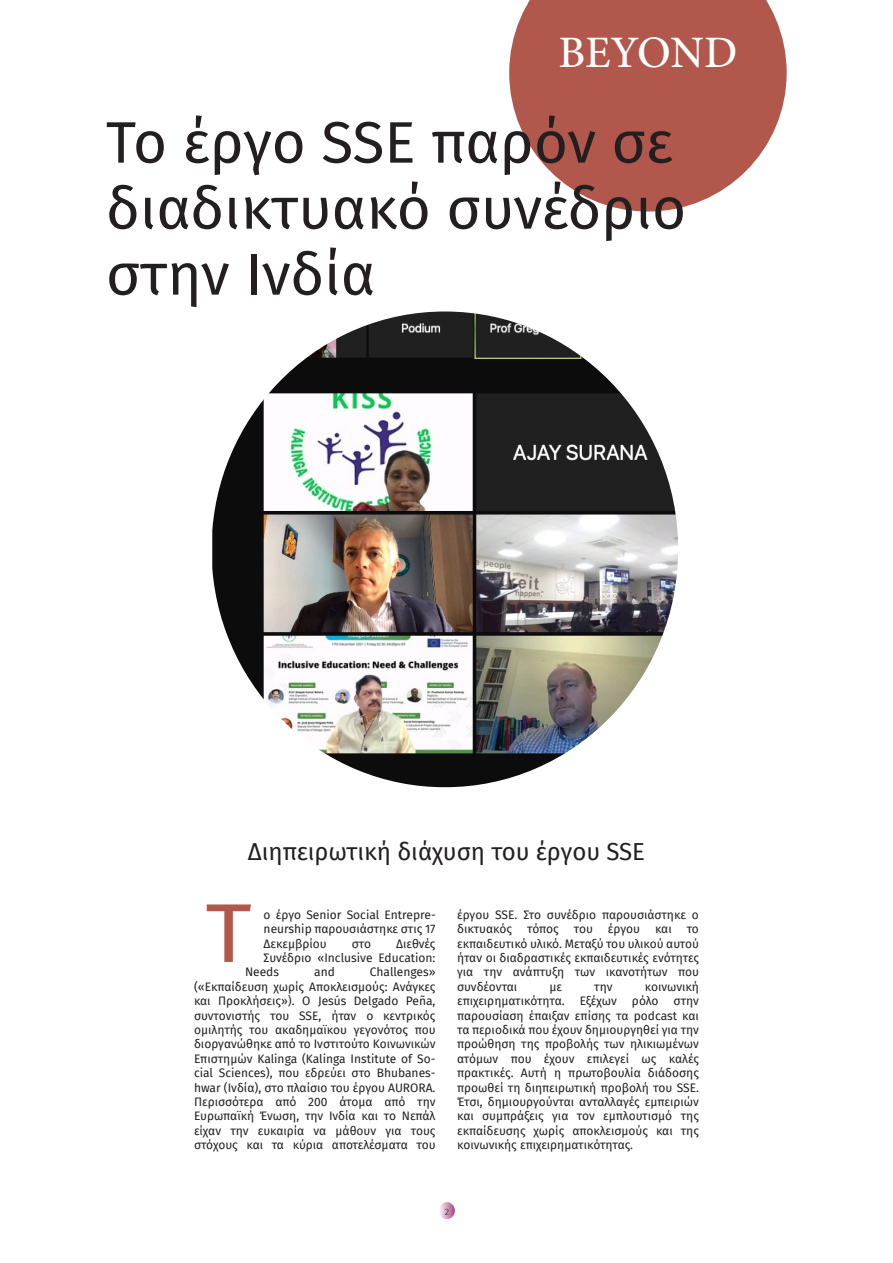
<style>
.page{position:relative;width:893px;height:1263px;background:#fff}
.page>*{position:absolute;margin:0;border:0;box-sizing:border-box;transform-origin:0 0}
.t1{font:58.5px/66px "Fira Sans";color:#231f20}
.t2{font:500 45px "Minion Pro";letter-spacing:-.01em;color:#fff}
.t3{font:24px "Fira Sans";color:#231f20}
.t4{font:12px/14.4px "Fira Sans";color:#231f20;text-align:justify}
.t5{font:300 9px "Fira Sans";color:#231f20}
</style>
<div class="page">
<svg style="left:509px;top:0;width:278px;height:212px;fill:#b1574b"></svg>
<img style="left:212px;top:311px;width:466px;height:476px">
<svg style="left:207px;top:904px;width:44px;height:58px"></svg>
<svg style="left:439px;top:1202px;width:16px;height:17px"></svg>
<p class="t2" style="left:559px;top:22px;width:180px">BEYOND</p>
<p class="t1" style="left:106px;top:108px;width:582px">Το έργο SSE παρόν σε διαδικτυακό συνέδριο στην Ινδία</p>
<p class="t3" style="left:248px;top:834px;width:399px">Διηπειρωτική διάχυση του έργου SSE</p>
<p class="t4" style="left:264px;top:907px;width:174px">ο έργο Senior Social Entrepre&shy;neurship παρουσιάστηκε στις 17<br>Δεκεμβρίου</p>
<p class="t4" style="left:352px;top:936px;width:21px">στο</p>
<p class="t4" style="left:396px;top:936px;width:41px">Διεθνές</p>
<p class="t4" style="left:264px;top:950px;width:173px">Συνέδριο «Inclusive Education:</p>
<p class="t4" style="left:245px;top:964px;width:36px">Needs</p>
<p class="t4" style="left:314px;top:964px;width:22px">and</p>
<p class="t4" style="left:194px;top:964px;width:243px;text-indent:176px">Challenges» («Εκπαίδευση χωρίς Αποκλεισμούς: Ανάγκες και Προκλήσεις»). Ο Jesús Delgado Peña, συντονιστής του SSE, ήταν ο κεντρικός ομιλητής του ακαδημαϊκου γεγονότος που διοργανώθηκε από το Ινστιτούτο Κοινωνικών Επιστημών Kalinga (Kalinga Institute of So&shy;cial Sciences), που εδρεύει στο Bhubanes&shy;hwar (Ινδία), στο πλαίσιο του έργου AURORA.<br>Περισσότερα από 200 άτομα από την Ευρωπαϊκή Ένωση, την Ινδία και το Νεπάλ είχαν την ευκαιρία να μάθουν για τους στόχους και τα κύρια αποτελέσματα του</p>
<p class="t4" style="left:457px;top:907px;width:243px">έργου SSE. Στο συνέδριο παρουσιάστηκε ο δικτυακός</p>
<p class="t4" style="left:527px;top:921px;width:33px">τόπος</p>
<p class="t4" style="left:574px;top:921px;width:21px">του</p>
<p class="t4" style="left:608px;top:921px;width:34px">έργου</p>
<p class="t4" style="left:655px;top:921px;width:18px">και</p>
<p class="t4" style="left:457px;top:921px;width:243px;text-indent:230px">το εκπαιδευτικό υλικό. Μεταξύ του υλικού αυτού ήταν οι διαδραστικές εκπαιδευτικές ενότητες για την ανάπτυξη των ικανοτήτων που συνδέονται</p>
<p class="t4" style="left:549px;top:979px;width:14px">με</p>
<p class="t4" style="left:594px;top:979px;width:20px">την</p>
<p class="t4" style="left:645px;top:979px;width:56px">κοινωνική</p>
<p class="t4" style="left:457px;top:993px;width:109px">επιχειρηματικότητα.</p>
<p class="t4" style="left:580px;top:993px;width:39px">Εξέχων</p>
<p class="t4" style="left:632px;top:993px;width:28px">ρόλο</p>
<p class="t4" style="left:457px;top:993px;width:243px;text-indent:216px">στην παρουσίαση έπαιξαν επίσης τα podcast και τα περιοδικά που έχουν δημιουργηθεί για την προώθηση της προβολής των ηλικιωμένων ατόμων που έχουν επιλεγεί ως καλές πρακτικές. Αυτή η πρωτοβουλία διάδοσης προωθεί τη διηπειρωτική προβολή του SSE.<br>Έτσι, δημιουργούνται ανταλλαγές εμπειριών και συμπράξεις για τον εμπλουτισμό της εκπαίδευσης χωρίς αποκλεισμούς και της κοινωνικής επιχειρηματικότητας.</p>
<p class="t5" style="left:445px;top:1205px;width:6px">2</p>
</div>
